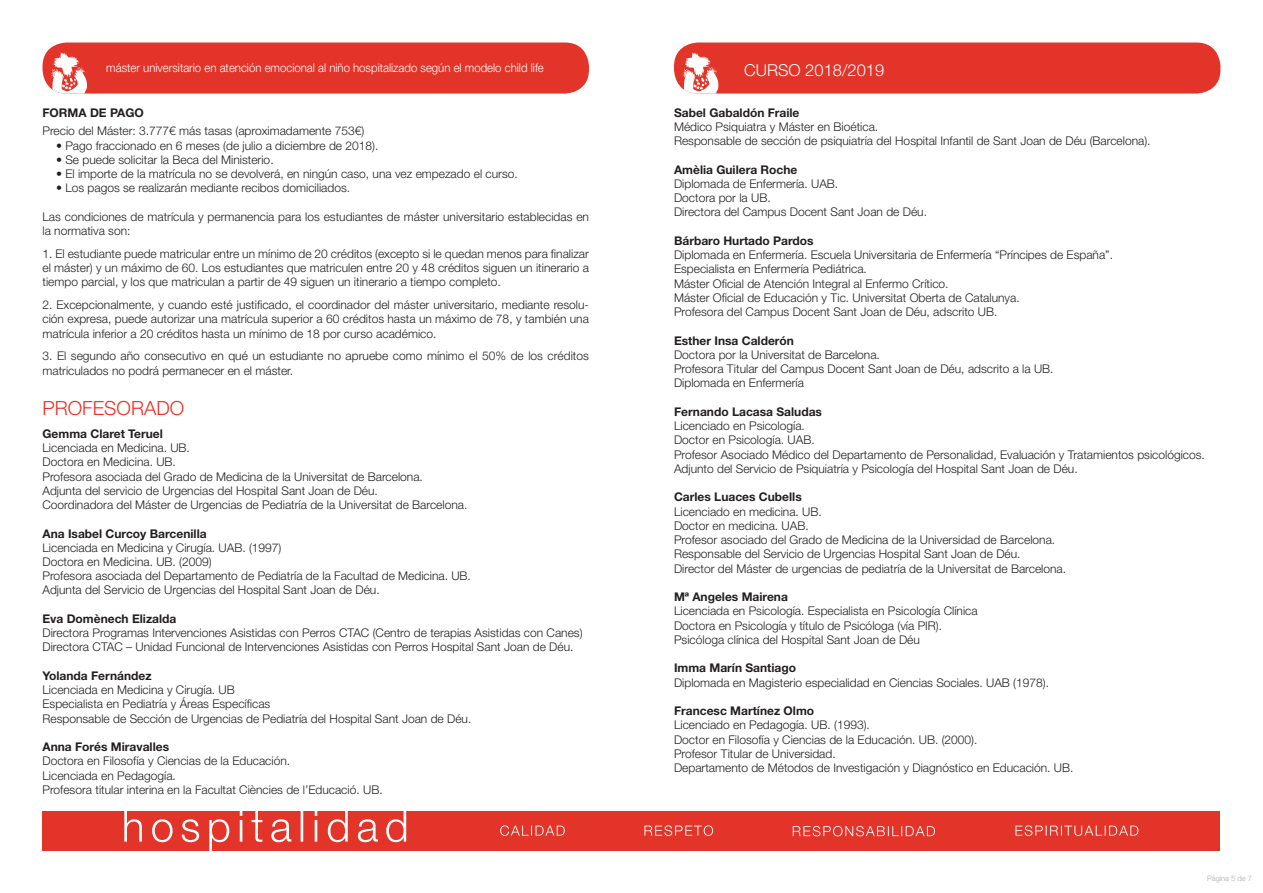
<style>
.page{position:relative;width:1263px;height:893px;background:#fff}
.page>*{position:absolute;margin:0;border:0;box-sizing:border-box;transform-origin:0 0}
.t1{font:300 19.5px "Helvetica Neue";color:#ee2e22}
.t2{font:300 16.5px "Helvetica Neue";color:#fff}
.t3{font:300 12px/14.2px "Helvetica Neue";color:#231f20}
.t4{font:700 12px "Helvetica Neue";color:#231f20}
.t5{font:300 12px "Helvetica Neue";color:#fff;scale:.95 1}
.t6{font:300 7.5px "Helvetica Neue";color:#aaacac}
</style>
<div class="page">
<div style="left:43px;top:43px;width:546px;height:51px;background:#e23429;border-radius:24px"></div>
<svg style="left:51px;top:52px;width:36px;height:42px"></svg>
<div style="left:674px;top:43px;width:546px;height:51px;background:#e23429;border-radius:24px"></div>
<svg style="left:683px;top:52px;width:36px;height:42px"></svg>
<div style="left:43px;top:811px;width:1177px;height:39px;background:#e23429"></div>
<svg style="left:124px;top:811px;width:282px;height:39px"></svg>
<svg style="left:500px;top:825px;width:65px;height:11px"></svg>
<svg style="left:644px;top:825px;width:69px;height:11px"></svg>
<svg style="left:793px;top:826px;width:142px;height:10px"></svg>
<svg style="left:1015px;top:825px;width:123px;height:11px"></svg>
<p class="t5" style="left:106px;top:60px;width:462px">máster universitario en atención emocional al niño hospitalizado según el modelo child life</p>
<h2 class="t2" style="left:744px;top:60px;width:142px">CURSO 2018/2019</h2>
<p class="t4" style="left:43px;top:105px;width:103px">FORMA DE PAGO</p>
<p class="t3" style="left:43px;top:124px;width:323px">Precio del Máster: 3.777€ más tasas (aproximadamente 753€)</p>
<p class="t3" style="left:56px;top:138px;width:324px">• Pago fraccionado en 6 meses (de julio a diciembre de 2018).</p>
<p class="t3" style="left:56px;top:152px;width:219px">• Se puede solicitar la Beca del Ministerio.</p>
<p class="t3" style="left:56px;top:166px;width:463px">• El importe de la matrícula no se devolverá, en ningún caso, una vez empezado el curso.</p>
<p class="t3" style="left:56px;top:181px;width:296px">• Los pagos se realizarán mediante recibos domiciliados.</p>
<p class="t3" style="left:43px;top:209px;width:548px">Las condiciones de matrícula y permanencia para los estudiantes de máster universitario establecidas en la normativa son:</p>
<p class="t3" style="left:43px;top:246px;width:548px;text-align:justify">1. El estudiante puede matricular entre un mínimo de 20 créditos (excepto si le quedan menos para finalizar el máster) y un máximo de 60. Los estudiantes que matriculen entre 20 y 48 créditos siguen un itinerario a tiempo parcial, y los que matriculan a partir de 49 siguen un itinerario a tiempo completo.</p>
<p class="t3" style="left:43px;top:297px;width:548px;text-align:justify">2. Excepcionalmente, y cuando esté justificado, el coordinador del máster universitario, mediante resolu&shy;ción expresa, puede autorizar una matrícula superior a 60 créditos hasta un máximo de 78, y también una matrícula inferior a 20 créditos hasta un mínimo de 18 por curso académico.</p>
<p class="t3" style="left:43px;top:349px;width:548px">3. El segundo año consecutivo en qué un estudiante no apruebe como mínimo el 50% de los créditos matriculados no podrá permanecer en el máster.</p>
<h1 class="t1" style="left:43px;top:396px;width:143px">PROFESORADO</h1>
<p class="t4" style="left:43px;top:426px;width:122px">Gemma Claret Teruel</p>
<p class="t3" style="left:43px;top:440px;width:426px">Licenciada en Medicina. UB.<br>Doctora en Medicina. UB.<br>Profesora asociada del Grado de Medicina de la Universitat de Barcelona.<br>Adjunta del servicio de Urgencias del Hospital Sant Joan de Déu.<br>Coordinadora del Máster de Urgencias de Pediatría de la Universitat de Barcelona.</p>
<p class="t4" style="left:43px;top:526px;width:166px">Ana Isabel Curcoy Barcenilla</p>
<p class="t3" style="left:43px;top:540px;width:430px">Licenciada en Medicina y Cirugía. UAB. (1997)<br>Doctora en Medicina. UB. (2009)<br>Profesora asociada del Departamento de Pediatría de la Facultad de Medicina. UB.<br>Adjunta del Servicio de Urgencias del Hospital Sant Joan de Déu.</p>
<p class="t4" style="left:43px;top:611px;width:135px">Eva Domènech Elizalda</p>
<p class="t3" style="left:43px;top:626px;width:542px">Directora Programas Intervenciones Asistidas con Perros CTAC (Centro de terapias Asistidas con Canes)<br>Directora CTAC – Unidad Funcional de Intervenciones Asistidas con Perros Hospital Sant Joan de Déu.</p>
<p class="t4" style="left:43px;top:668px;width:111px">Yolanda Fernández</p>
<p class="t3" style="left:43px;top:683px;width:430px">Licenciada en Medicina y Cirugía. UB<br>Especialista en Pediatría y Áreas Específicas<br>Responsable de Sección de Urgencias de Pediatría del Hospital Sant Joan de Déu.</p>
<p class="t4" style="left:43px;top:739px;width:128px">Anna Forés Miravalles</p>
<p class="t3" style="left:43px;top:754px;width:342px">Doctora en Filosofía y Ciencias de la Educación.<br>Licenciada en Pedagogía.<br>Profesora titular interina en la Facultat Ciències de l’Educació. UB.</p>
<p class="t4" style="left:674px;top:105px;width:127px">Sabel Gabaldón Fraile</p>
<p class="t3" style="left:674px;top:119px;width:478px">Médico Psiquiatra y Máster en Bioética.<br>Responsable de sección de psiquiatría del Hospital Infantil de Sant Joan de Déu (Barcelona).</p>
<p class="t4" style="left:674px;top:162px;width:125px">Amèlia Guilera Roche</p>
<p class="t3" style="left:674px;top:176px;width:254px">Diplomada de Enfermería. UAB.<br>Doctora por la UB.<br>Directora del Campus Docent Sant Joan de Déu.</p>
<p class="t4" style="left:674px;top:233px;width:141px">Bárbaro Hurtado Pardos</p>
<p class="t3" style="left:674px;top:248px;width:440px">Diplomada en Enfermería. Escuela Universitaria de Enfermería “Príncipes de España”.<br>Especialista en Enfermería Pediátrica.<br>Máster Oficial de Atención Integral al Enfermo Crítico.<br>Máster Oficial de Educación y Tic. Universitat Oberta de Catalunya.<br>Profesora del Campus Docent Sant Joan de Déu, adscrito UB.</p>
<p class="t4" style="left:674px;top:333px;width:121px">Esther Insa Calderón</p>
<p class="t3" style="left:674px;top:347px;width:381px">Doctora por la Universitat de Barcelona.<br>Profesora Titular del Campus Docent Sant Joan de Déu, adscrito a la UB.<br>Diplomada en Enfermería</p>
<p class="t4" style="left:674px;top:404px;width:150px">Fernando Lacasa Saludas</p>
<p class="t3" style="left:674px;top:418px;width:532px">Licenciado en Psicología.<br>Doctor en Psicología. UAB.<br>Profesor Asociado Médico del Departamento de Personalidad, Evaluación y Tratamientos psicológicos.<br>Adjunto del Servicio de Psiquiatría y Psicología del Hospital Sant Joan de Déu.</p>
<p class="t4" style="left:674px;top:490px;width:129px">Carles Luaces Cubells</p>
<p class="t3" style="left:674px;top:504px;width:394px">Licenciado en medicina. UB.<br>Doctor en medicina. UAB.<br>Profesor asociado del Grado de Medicina de la Universidad de Barcelona.<br>Responsable del Servicio de Urgencias Hospital Sant Joan de Déu.<br>Director del Máster de urgencias de pediatría de la Universitat de Barcelona.</p>
<p class="t4" style="left:674px;top:589px;width:115px">Mª Angeles Mairena</p>
<p class="t3" style="left:674px;top:604px;width:305px">Licenciada en Psicología. Especialista en Psicología Clínica<br>Doctora en Psicología y título de Psicóloga (vía PIR).<br>Psicóloga clínica del Hospital Sant Joan de Déu</p>
<p class="t4" style="left:674px;top:661px;width:124px">Imma Marín Santiago</p>
<p class="t3" style="left:674px;top:675px;width:377px">Diplomada en Magisterio especialidad en Ciencias Sociales. UAB (1978).</p>
<p class="t4" style="left:674px;top:703px;width:142px">Francesc Martínez Olmo</p>
<p class="t3" style="left:674px;top:718px;width:401px">Licenciado en Pedagogía. UB. (1993).<br>Doctor en Filosofía y Ciencias de la Educación. UB. (2000).<br>Profesor Titular de Universidad.<br>Departamento de Métodos de Investigación y Diagnóstico en Educación. UB.</p>
<p class="t6" style="left:1207px;top:874px;width:46px">Página 5 de 7</p>
</div>
